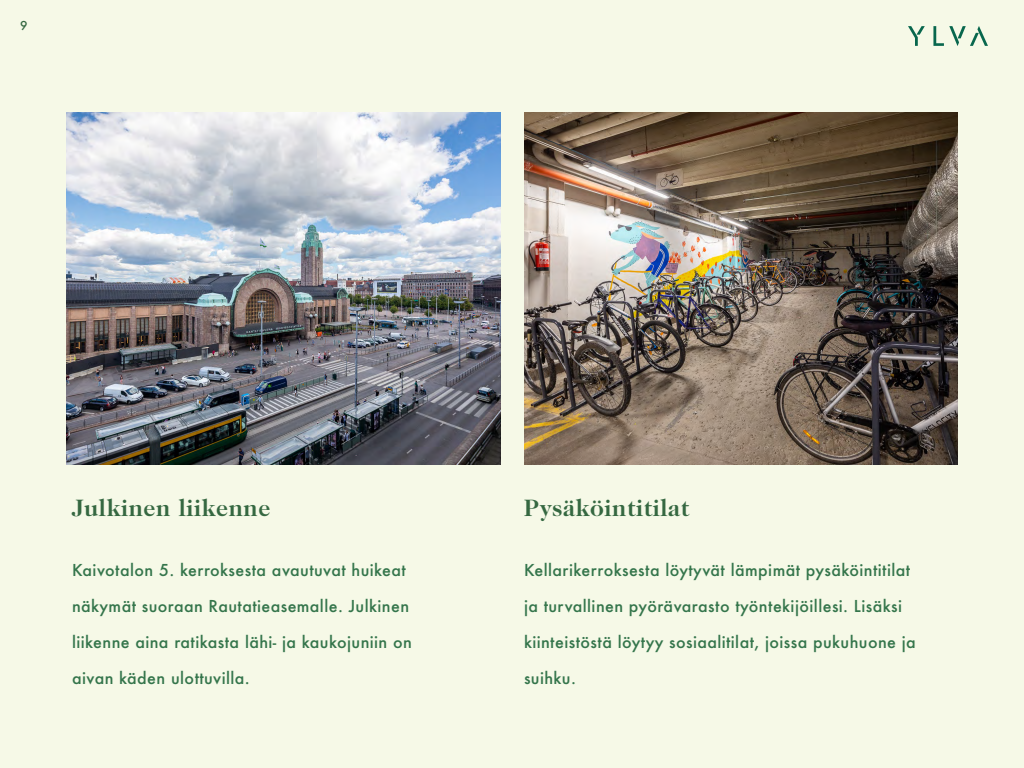
<style>
.page{position:relative;width:1024px;height:768px;background:#f6f9e7}
.page>*{position:absolute;margin:0;border:0;box-sizing:border-box;transform-origin:0 0}
.t1{font:700 24px "Caslon 224 Std";letter-spacing:.025em;color:#356841}
.t2{font:500 16px "Futura ND";letter-spacing:.025em;color:#34754b}
.t3{font:500 12px "Futura ND";color:#356841}
</style>
<div class="page">
<img style="left:67px;top:112px;width:433px;height:353px">
<img style="left:524px;top:112px;width:433px;height:353px">
<svg style="left:908px;top:26px;width:17px;height:20px"></svg>
<svg style="left:933px;top:26px;width:55px;height:20px"></svg>
<p class="t3" style="left:20px;top:17px;width:9px">9</p>
<p class="t1" style="left:72px;top:494px;width:200px">Julkinen liikenne</p>
<p class="t1" style="left:524px;top:494px;width:167px">Pysäköintitilat</p>
<p class="t2" style="left:72px;top:559px;width:335px">Kaivotalon 5. kerroksesta avautuvat huikeat</p>
<p class="t2" style="left:72px;top:595px;width:339px">näkymät suoraan Rautatieasemalle. Julkinen</p>
<p class="t2" style="left:72px;top:631px;width:341px">liikenne aina ratikasta lähi- ja kaukojuniin on</p>
<p class="t2" style="left:72px;top:667px;width:179px">aivan käden ulottuvilla.</p>
<p class="t2" style="left:524px;top:559px;width:388px">Kellarikerroksesta löytyvät lämpimät pysäköintitilat</p>
<p class="t2" style="left:524px;top:595px;width:379px">ja turvallinen pyörävarasto työntekijöillesi. Lisäksi</p>
<p class="t2" style="left:524px;top:631px;width:393px">kiinteistöstä löytyy sosiaalitilat, joissa pukuhuone ja</p>
<p class="t2" style="left:524px;top:667px;width:54px">suihku.</p>
</div>
